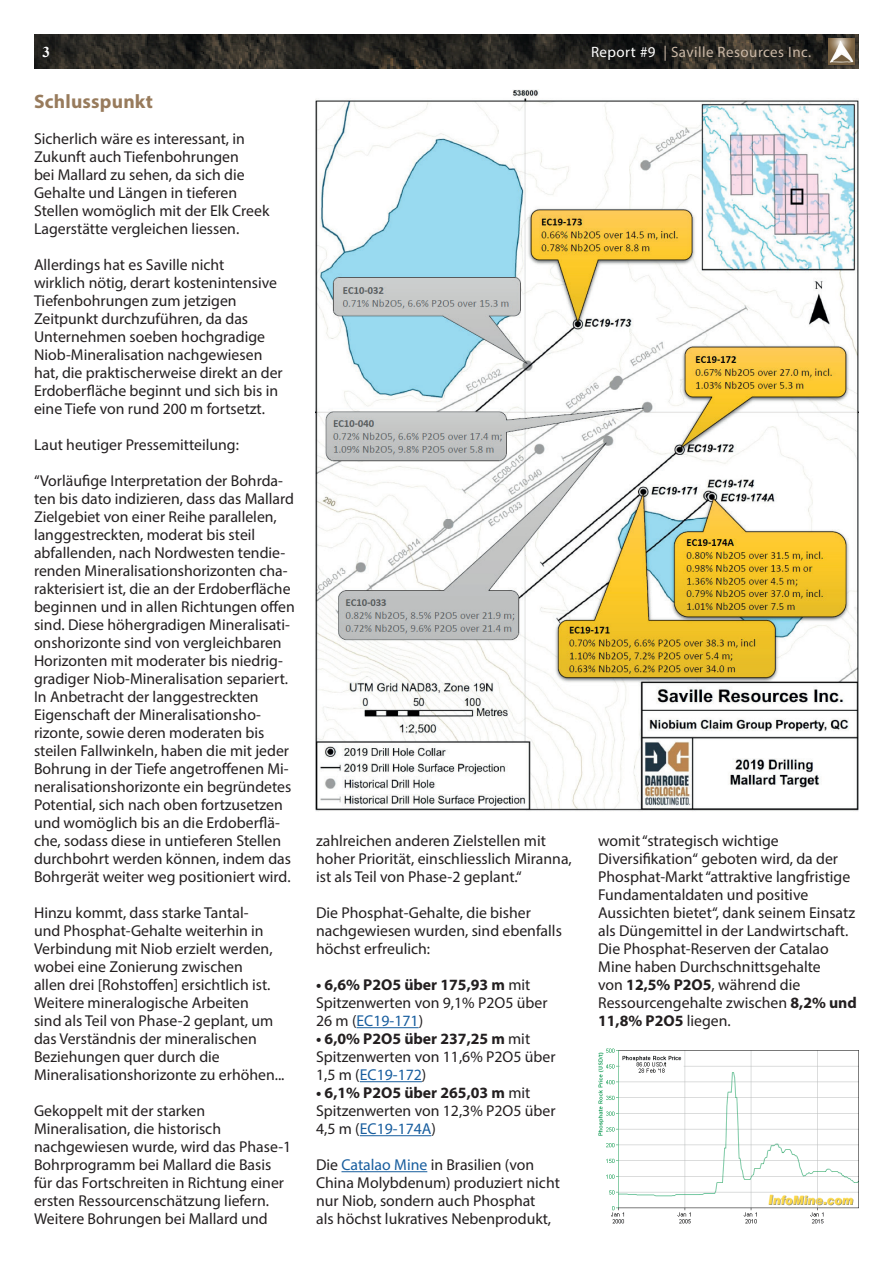
<style>
.page{position:relative;width:893px;height:1263px;background:#fff}
.page>*{position:absolute;margin:0;border:0;box-sizing:border-box;transform-origin:0 0}
.t1{font:700 19.5px "Myriad Pro";letter-spacing:.01em;color:#987b5c}
.t2{font:15.75px/18px "Myriad Pro";color:#231f20}
.t3{font:15px "Myriad Pro";letter-spacing:.03em;color:#cab8a7}
.t4{font:700 15px "Times New Roman";color:#fff}
.s1{color:#fff}
.s2{font-weight:700}
.s3{color:#175d9e}
</style>
<div class="page">
<hr style="left:357px;top:1027px;width:62px;height:1px;background:#175d9e">
<hr style="left:360px;top:1081px;width:62px;height:1px;background:#175d9e">
<hr style="left:360px;top:1135px;width:71px;height:1px;background:#175d9e">
<hr style="left:341px;top:1171px;width:86px;height:1px;background:#175d9e">
<img style="left:34px;top:34px;width:825px;height:35px">
<div style="left:827px;top:37px;width:29px;height:31px;background:#231f20;opacity:.65"></div>
<img style="left:828px;top:38px;width:26px;height:27px">
<img style="left:315px;top:90px;width:544px;height:721px">
<img style="left:598px;top:1048px;width:261px;height:176px">
<p class="t4" style="left:43px;top:41px;width:9px">3</p>
<p class="t3" style="left:591px;top:43px;width:222px"><span class="s1">Report #9</span> | Saville Resources Inc.</p>
<p class="t1" style="left:34px;top:89px;width:120px">Schlusspunkt</p>
<p class="t2" style="left:34px;top:129px;width:237px">Sicherlich wäre es interessant, in Zukunft auch Tiefenbohrungen<br>bei Mallard zu sehen, da sich die Gehalte und Längen in tieferen Stellen womöglich mit der Elk Creek Lagerstätte vergleichen liessen.</p>
<p class="t2" style="left:34px;top:255px;width:250px">Allerdings hat es Saville nicht<br>wirklich nötig, derart kostenintensive Tiefenbohrungen zum jetzigen Zeitpunkt durchzuführen, da das Unternehmen soeben hochgradige Niob-Mineralisation nachgewiesen hat, die praktischerweise direkt an der Erdoberfläche beginnt und sich bis in eine Tiefe von rund 200 m fortsetzt.</p>
<p class="t2" style="left:34px;top:436px;width:206px">Laut heutiger Pressemitteilung:</p>
<p class="t2" style="left:34px;top:472px;width:262px">“Vorläufige Interpretation der Bohrda&shy;ten bis dato indizieren, dass das Mallard Zielgebiet von einer Reihe parallelen, langgestreckten, moderat bis steil abfallenden, nach Nordwesten tendie&shy;renden Mineralisationshorizonten cha&shy;rakterisiert ist, die an der Erdoberfläche beginnen und in allen Richtungen offen sind. Diese höhergradigen Mineralisati&shy;onshorizonte sind von vergleichbaren Horizonten mit moderater bis niedrig&shy;gradiger Niob-Mineralisation separiert.<br>In Anbetracht der langgestreckten Eigenschaft der Mineralisationsho&shy;rizonte, sowie deren moderaten bis steilen Fallwinkeln, haben die mit jeder Bohrung in der Tiefe angetroffenen Mi&shy;neralisationshorizonte ein begründetes Potential, sich nach oben fortzusetzen und womöglich bis an die Erdoberflä&shy;che, sodass diese in untieferen Stellen durchbohrt werden können, indem das Bohrgerät weiter weg positioniert wird.</p>
<p class="t2" style="left:34px;top:904px;width:252px">Hinzu kommt, dass starke Tantal-<br>und Phosphat-Gehalte weiterhin in Verbindung mit Niob erzielt werden, wobei eine Zonierung zwischen<br>allen drei [Rohstoffen] ersichtlich ist.<br>Weitere mineralogische Arbeiten<br>sind als Teil von Phase-2 geplant, um das Verständnis der mineralischen Beziehungen quer durch die Mineralisationshorizonte zu erhöhen...</p>
<p class="t2" style="left:34px;top:1102px;width:259px">Gekoppelt mit der starken Mineralisation, die historisch nachgewiesen wurde, wird das Phase-1<br>Bohrprogramm bei Mallard die Basis für das Fortschreiten in Richtung einer ersten Ressourcenschätzung liefern.<br>Weitere Bohrungen bei Mallard und</p>
<p class="t2" style="left:316px;top:831px;width:257px">zahlreichen anderen Zielstellen mit hoher Priorität, einschliesslich Miranna, ist als Teil von Phase-2 geplant.“</p>
<p class="t2" style="left:316px;top:903px;width:247px">Die Phosphat-Gehalte, die bisher nachgewiesen wurden, sind ebenfalls höchst erfreulich:</p>
<p class="t2" style="left:316px;top:975px;width:233px"><span class="s2">• 6,6% P2O5 über 175,93 m</span> mit<br>Spitzenwerten von 9,1% P2O5 über<br>26 m (<span class="s3">EC19-171</span>)</p>
<p class="t2" style="left:316px;top:1029px;width:241px"><span class="s2">• 6,0% P2O5 über 237,25 m</span> mit<br>Spitzenwerten von 11,6% P2O5 über<br>1,5 m (<span class="s3">EC19-172</span>)</p>
<p class="t2" style="left:316px;top:1084px;width:241px"><span class="s2">• 6,1% P2O5 über 265,03 m</span> mit<br>Spitzenwerten von 12,3% P2O5 über<br>4,5 m (<span class="s3">EC19-174A</span>)</p>
<p class="t2" style="left:316px;top:1156px;width:245px">Die <span class="s3">Catalao Mine</span> in Brasilien (von China Molybdenum) produziert nicht nur Niob, sondern auch Phosphat<br>als höchst lukratives Nebenprodukt,</p>
<p class="t2" style="left:598px;top:832px;width:260px">womit “strategisch wichtige Diversifikation“ geboten wird, da der Phosphat-Markt “attraktive langfristige Fundamentaldaten und positive Aussichten bietet“, dank seinem Einsatz als Düngemittel in der Landwirtschaft.<br>Die Phosphat-Reserven der Catalao Mine haben Durchschnittsgehalte<br>von <span class="s2">12,5% P2O5</span>, während die Ressourcengehalte zwischen <span class="s2">8,2% und 11,8% P2O5</span> liegen.</p>
</div>
